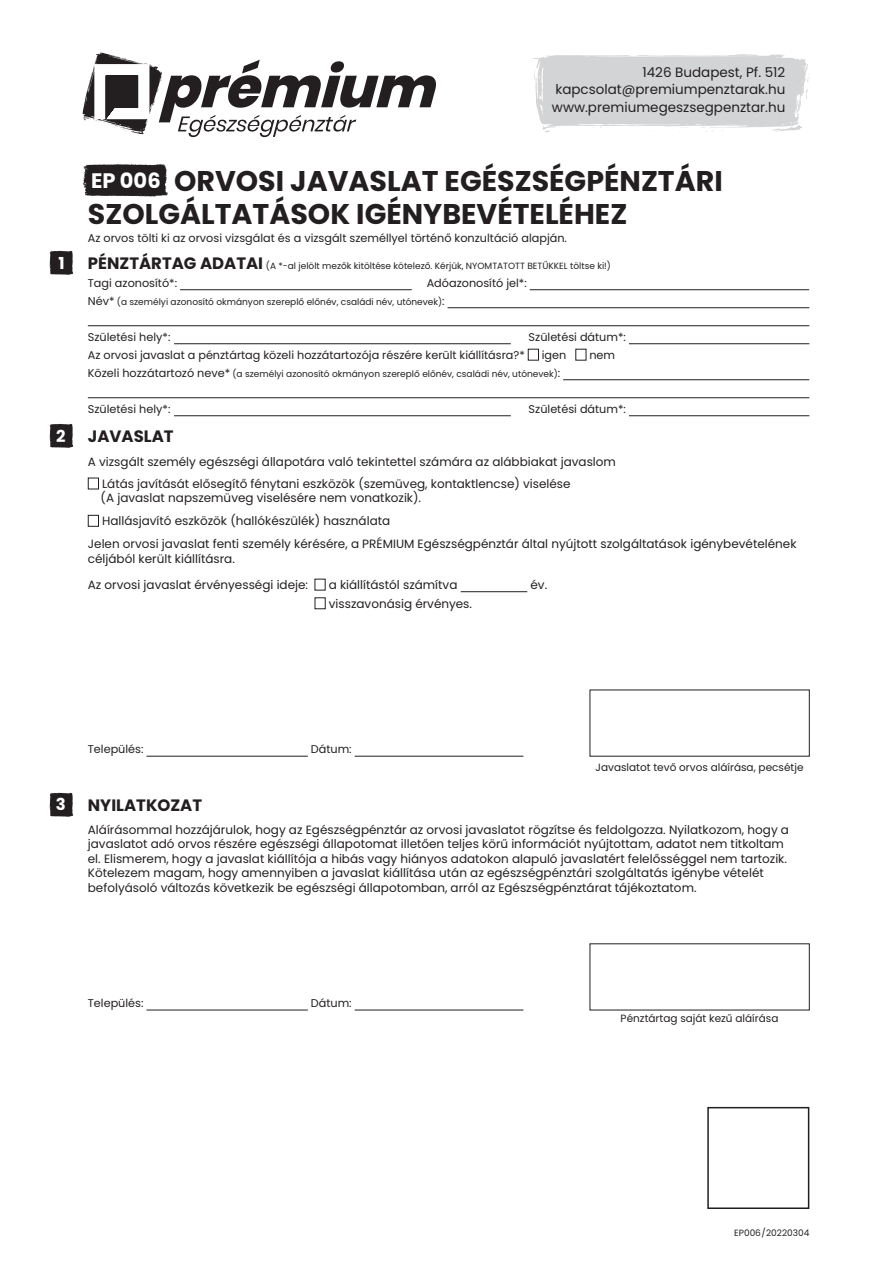
<style>
.page{position:relative;width:893px;height:1263px;background:#fff}
.page>*{position:absolute;margin:0;border:0;box-sizing:border-box;transform-origin:0 0}
.t1{font:700 28.5px/33px "Poppins";color:#231f20}
.t2{font:700 21px "Poppins";color:#fff}
.t3{font:700 16.5px "Poppins";color:#231f20}
.t4{font:700 16.5px "Poppins";color:#fff}
.t5{font:13.5px/17.2px "Poppins";color:#231f20;text-align:justify}
.t6{font:12px/14.4px "Poppins";color:#231f20}
.t7{font:11.25px "Poppins";color:#231f20}
.t8{font:10.5px "Poppins";color:#231f20}
.t9{font:9px "Poppins";color:#231f20}
.s1{font-weight:700;font-size:16.5px}
.s2{font-size:11.25px}
</style>
<div class="page">
<svg style="left:532px;top:54px;width:277px;height:79px;background:#d9dadc"></svg>
<svg style="left:50px;top:251px;width:23px;height:24px"></svg>
<hr style="left:180px;top:289px;width:232px;height:1px;background:#231f20">
<hr style="left:530px;top:289px;width:279px;height:1px;background:#231f20">
<hr style="left:448px;top:307px;width:361px;height:1px;background:#231f20">
<hr style="left:88px;top:325px;width:721px;height:1px;background:#231f20">
<hr style="left:174px;top:343px;width:337px;height:1px;background:#231f20">
<hr style="left:629px;top:343px;width:180px;height:1px;background:#231f20">
<div style="left:528px;top:349px;width:11px;height:12px;border:1px solid #231f20"></div>
<hr style="left:563px;top:379px;width:246px;height:1px;background:#231f20">
<hr style="left:88px;top:397px;width:721px;height:1px;background:#231f20">
<hr style="left:174px;top:415px;width:337px;height:1px;background:#231f20">
<hr style="left:629px;top:415px;width:180px;height:1px;background:#231f20">
<svg style="left:50px;top:424px;width:23px;height:24px"></svg>
<div style="left:88px;top:478px;width:11px;height:11px;border:1px solid #231f20"></div>
<div style="left:88px;top:515px;width:11px;height:12px;border:1px solid #231f20"></div>
<hr style="left:461px;top:591px;width:66px;height:1px;background:#231f20">
<div style="left:315px;top:597px;width:11px;height:12px;border:1px solid #231f20"></div>
<hr style="left:146px;top:756px;width:162px;height:1px;background:#231f20">
<hr style="left:355px;top:756px;width:168px;height:1px;background:#231f20">
<svg style="left:50px;top:793px;width:23px;height:24px"></svg>
<hr style="left:146px;top:1010px;width:162px;height:1px;background:#231f20">
<hr style="left:355px;top:1010px;width:168px;height:1px;background:#231f20">
<svg style="left:83px;top:164px;width:85px;height:32px;background:#322f30"></svg>
<div style="left:707px;top:1107px;width:102px;height:102px;border:2px solid #231f20"></div>
<svg style="left:83px;top:52px;width:353px;height:85px"></svg>
<p class="t5" style="left:552px;top:64px;width:235px;text-indent:91px">1426 Budapest, Pf. 512 kapcsolat@premiumpenztarak.hu www.premiumegeszsegpenztar.hu</p>
<h1 class="t1" style="left:88px;top:165px;width:636px;text-indent:86px">ORVOSI JAVASLAT EGÉSZSÉGPÉNZTÁRI<br>SZOLGÁLTATÁSOK IGÉNYBEVÉTELÉHEZ</h1>
<p class="t7" style="left:88px;top:232px;width:481px">Az orvos tölti ki az orvosi vizsgálat és a vizsgált személlyel történő konzultáció alapján.</p>
<h2 class="t2" style="left:91px;top:169px;width:71px">EP 006</h2>
<h3 class="t4" style="left:59px;top:254px;width:8px">1</h3>
<p class="t9" style="left:88px;top:261px;width:525px"><span class="s1">PÉNZTÁRTAG ADATAI</span> (A *-al jelölt mezők kitöltése kötelező. Kérjük, NYOMTATOTT BETŰKKEL töltse ki!)</p>
<p class="t7" style="left:88px;top:277px;width:91px">Tagi azonosító*:</p>
<p class="t7" style="left:427px;top:277px;width:102px">Adóazonosító jel*:</p>
<p class="t9" style="left:88px;top:297px;width:358px"><span class="s2">Név*</span> (a személyi azonosító okmányon szereplő előnév, családi név, utónevek)<span class="s2">:</span></p>
<p class="t7" style="left:88px;top:331px;width:84px">Születési hely*:</p>
<p class="t7" style="left:529px;top:331px;width:99px">Születési dátum*:</p>
<p class="t7" style="left:88px;top:349px;width:438px">Az orvosi javaslat a pénztártag közeli hozzátartozója részére került kiállításra?*</p>
<p class="t7" style="left:542px;top:349px;width:26px">igen</p>
<p class="t7" style="left:589px;top:349px;width:27px">nem</p>
<p class="t9" style="left:88px;top:369px;width:474px"><span class="s2">Közeli hozzátartozó neve*</span> (a személyi azonosító okmányon szereplő előnév, családi név, utónevek)<span class="s2">:</span></p>
<p class="t7" style="left:88px;top:403px;width:84px">Születési hely*:</p>
<p class="t7" style="left:529px;top:403px;width:99px">Születési dátum*:</p>
<h3 class="t4" style="left:56px;top:426px;width:11px">2</h3>
<h3 class="t3" style="left:88px;top:427px;width:87px">JAVASLAT</h3>
<p class="t6" style="left:102px;top:452px;width:515px;line-height:21.5px;text-indent:-14px">A vizsgált személy egészségi állapotára való tekintettel számára az alábbiakat javaslom<br>Látás javítását elősegítő fénytani eszközök (szemüveg, kontaktlencse) viselése</p>
<p class="t6" style="left:101px;top:491px;width:322px">(A javaslat napszemüveg viselésére nem vonatkozik).</p>
<p class="t6" style="left:102px;top:514px;width:290px">Hallásjavító eszközök (hallókészülék) használata</p>
<p class="t6" style="left:88px;top:537px;width:710px">Jelen orvosi javaslat fenti személy kérésére, a PRÉMIUM Egészségpénztár által nyújtott szolgáltatások igénybevételének</p>
<p class="t6" style="left:88px;top:551px;width:148px">céljából került kiállításra.</p>
<p class="t6" style="left:88px;top:578px;width:222px">Az orvosi javaslat érvényességi ideje:</p>
<p class="t6" style="left:329px;top:578px;width:130px">a kiállítástól számítva</p>
<p class="t6" style="left:530px;top:578px;width:18px">év.</p>
<p class="t6" style="left:329px;top:596px;width:145px">visszavonásig érvényes.</p>
<p class="t7" style="left:88px;top:743px;width:57px">Település:</p>
<p class="t7" style="left:311px;top:743px;width:42px">Dátum:</p>
<p class="t8" style="left:595px;top:762px;width:210px">Javaslatot tevő orvos aláírása, pecsétje</p>
<h3 class="t4" style="left:56px;top:795px;width:11px">3</h3>
<h3 class="t3" style="left:88px;top:796px;width:116px">NYILATKOZAT</h3>
<p class="t6" style="left:88px;top:822px;width:703px">Aláírásommal hozzájárulok, hogy az Egészségpénztár az orvosi javaslatot rögzítse és feldolgozza. Nyilatkozom, hogy a javaslatot adó orvos részére egészségi állapotomat illetően teljes körű információt nyújtottam, adatot nem titkoltam el. Elismerem, hogy a javaslat kiállítója a hibás vagy hiányos adatokon alapuló javaslatért felelősséggel nem tartozik.<br>Kötelezem magam, hogy amennyiben a javaslat kiállítása után az egészségpénztári szolgáltatás igénybe vételét befolyásoló változás következik be egészségi állapotomban, arról az Egészségpénztárat tájékoztatom.</p>
<p class="t7" style="left:88px;top:997px;width:57px">Település:</p>
<p class="t7" style="left:311px;top:997px;width:42px">Dátum:</p>
<p class="t8" style="left:621px;top:1012px;width:159px">Pénztártag saját kezű aláírása</p>
<p class="t9" style="left:734px;top:1227px;width:77px">EP006 / 20220304</p>
</div>
